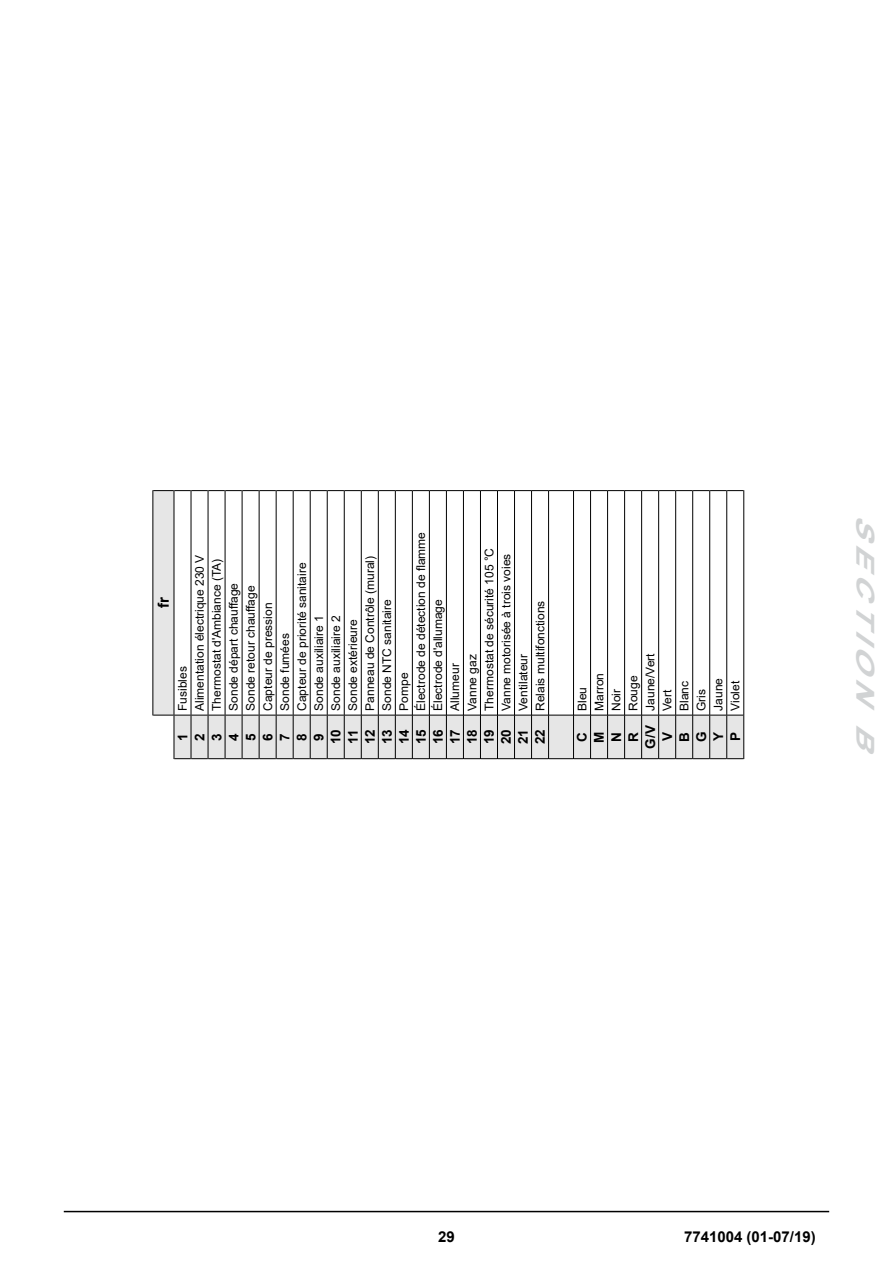
<style>
.page{position:relative;width:893px;height:1263px;background:#fff}
.page>*{position:absolute;margin:0;border:0;box-sizing:border-box;transform-origin:0 0}
.t1{font:italic 700 24.75px "Arial";color:#d1d3d4;scale:1.33 1}
.t2{font:700 15px "Arial";color:#000}
.t3{font:700 13.5px "Arial";color:#000}
.t4{font:12px/17.1px "Arial";color:#000}
.s1{font-weight:700;font-size:13.5px}
</style>
<div class="page">
<hr style="left:64px;top:1211px;width:765px;height:1px;background:#000">
<svg style="left:153px;top:491px;width:590px;height:268px"></svg>
<hr style="left:152px;top:490px;width:1px;height:225px;background:#000">
<hr style="left:174px;top:715px;width:1px;height:44px;background:#000">
<hr style="left:174px;top:490px;width:1px;height:225px;background:#000">
<hr style="left:191px;top:715px;width:1px;height:44px;background:#000">
<hr style="left:191px;top:490px;width:1px;height:225px;background:#000">
<hr style="left:208px;top:715px;width:1px;height:44px;background:#000">
<hr style="left:208px;top:490px;width:1px;height:225px;background:#000">
<hr style="left:225px;top:715px;width:1px;height:44px;background:#000">
<hr style="left:225px;top:490px;width:1px;height:225px;background:#000">
<hr style="left:242px;top:715px;width:1px;height:44px;background:#000">
<hr style="left:242px;top:490px;width:1px;height:225px;background:#000">
<hr style="left:259px;top:715px;width:1px;height:44px;background:#000">
<hr style="left:259px;top:490px;width:1px;height:225px;background:#000">
<hr style="left:276px;top:715px;width:1px;height:44px;background:#000">
<hr style="left:276px;top:490px;width:1px;height:225px;background:#000">
<hr style="left:293px;top:715px;width:1px;height:44px;background:#000">
<hr style="left:293px;top:490px;width:1px;height:225px;background:#000">
<hr style="left:310px;top:715px;width:1px;height:44px;background:#000">
<hr style="left:310px;top:490px;width:1px;height:225px;background:#000">
<hr style="left:327px;top:715px;width:1px;height:44px;background:#000">
<hr style="left:327px;top:490px;width:1px;height:225px;background:#000">
<hr style="left:344px;top:715px;width:1px;height:44px;background:#000">
<hr style="left:344px;top:490px;width:1px;height:225px;background:#000">
<hr style="left:361px;top:715px;width:1px;height:44px;background:#000">
<hr style="left:361px;top:490px;width:1px;height:225px;background:#000">
<hr style="left:378px;top:715px;width:1px;height:44px;background:#000">
<hr style="left:378px;top:490px;width:1px;height:225px;background:#000">
<hr style="left:395px;top:715px;width:1px;height:44px;background:#000">
<hr style="left:395px;top:490px;width:1px;height:225px;background:#000">
<hr style="left:412px;top:715px;width:1px;height:44px;background:#000">
<hr style="left:412px;top:490px;width:1px;height:225px;background:#000">
<hr style="left:429px;top:715px;width:1px;height:44px;background:#000">
<hr style="left:429px;top:490px;width:1px;height:225px;background:#000">
<hr style="left:446px;top:715px;width:1px;height:44px;background:#000">
<hr style="left:446px;top:490px;width:1px;height:225px;background:#000">
<hr style="left:463px;top:715px;width:1px;height:44px;background:#000">
<hr style="left:463px;top:490px;width:1px;height:225px;background:#000">
<hr style="left:480px;top:715px;width:1px;height:44px;background:#000">
<hr style="left:480px;top:490px;width:1px;height:225px;background:#000">
<hr style="left:497px;top:715px;width:1px;height:44px;background:#000">
<hr style="left:497px;top:490px;width:1px;height:225px;background:#000">
<hr style="left:514px;top:715px;width:1px;height:44px;background:#000">
<hr style="left:514px;top:490px;width:1px;height:225px;background:#000">
<hr style="left:531px;top:715px;width:1px;height:44px;background:#000">
<hr style="left:531px;top:490px;width:1px;height:225px;background:#000">
<hr style="left:548px;top:715px;width:1px;height:44px;background:#000">
<hr style="left:548px;top:490px;width:1px;height:225px;background:#000">
<hr style="left:573px;top:715px;width:1px;height:44px;background:#000">
<hr style="left:573px;top:490px;width:1px;height:225px;background:#000">
<hr style="left:590px;top:715px;width:1px;height:44px;background:#000">
<hr style="left:590px;top:490px;width:1px;height:225px;background:#000">
<hr style="left:607px;top:715px;width:1px;height:44px;background:#000">
<hr style="left:607px;top:490px;width:1px;height:225px;background:#000">
<hr style="left:624px;top:715px;width:1px;height:44px;background:#000">
<hr style="left:624px;top:490px;width:1px;height:225px;background:#000">
<hr style="left:641px;top:715px;width:1px;height:44px;background:#000">
<hr style="left:641px;top:490px;width:1px;height:225px;background:#000">
<hr style="left:658px;top:715px;width:1px;height:44px;background:#000">
<hr style="left:658px;top:490px;width:1px;height:225px;background:#000">
<hr style="left:675px;top:715px;width:1px;height:44px;background:#000">
<hr style="left:675px;top:490px;width:1px;height:225px;background:#000">
<hr style="left:692px;top:715px;width:1px;height:44px;background:#000">
<hr style="left:692px;top:490px;width:1px;height:225px;background:#000">
<hr style="left:709px;top:715px;width:1px;height:44px;background:#000">
<hr style="left:709px;top:490px;width:1px;height:225px;background:#000">
<hr style="left:726px;top:715px;width:1px;height:44px;background:#000">
<hr style="left:726px;top:490px;width:1px;height:225px;background:#000">
<hr style="left:743px;top:715px;width:1px;height:44px;background:#000">
<hr style="left:743px;top:490px;width:1px;height:225px;background:#000">
<svg style="left:174px;top:758px;width:569px;height:1px"></svg>
<svg style="left:153px;top:715px;width:590px;height:1px"></svg>
<svg style="left:153px;top:490px;width:590px;height:1px"></svg>
<p class="t2" style="left:153px;top:608px;width:13px;rotate:-90deg">fr</p>
<p class="t4" style="left:174px;top:711px;width:46px;rotate:-90deg">Fusibles</p>
<p class="t4" style="left:191px;top:711px;width:158px;rotate:-90deg">Alimentation électrique 230 V</p>
<p class="t4" style="left:208px;top:711px;width:154px;rotate:-90deg">Thermostat d'Ambiance (TA)</p>
<p class="t4" style="left:225px;top:711px;width:129px;rotate:-90deg">Sonde départ chauffage</p>
<p class="t4" style="left:242px;top:711px;width:127px;rotate:-90deg">Sonde retour chauffage</p>
<p class="t4" style="left:259px;top:711px;width:110px;rotate:-90deg">Capteur de pression</p>
<p class="t4" style="left:276px;top:711px;width:79px;rotate:-90deg">Sonde fumées</p>
<p class="t4" style="left:293px;top:711px;width:150px;rotate:-90deg">Capteur de priorité sanitaire</p>
<p class="t4" style="left:310px;top:711px;width:97px;rotate:-90deg">Sonde auxiliaire 1</p>
<p class="t4" style="left:327px;top:711px;width:97px;rotate:-90deg">Sonde auxiliaire 2</p>
<p class="t4" style="left:344px;top:711px;width:93px;rotate:-90deg">Sonde extérieure</p>
<p class="t4" style="left:361px;top:711px;width:156px;rotate:-90deg">Panneau de Contrôle (mural)</p>
<p class="t4" style="left:378px;top:711px;width:113px;rotate:-90deg">Sonde NTC sanitaire</p>
<p class="t4" style="left:412px;top:711px;width:180px;rotate:-90deg">Électrode de détection de flamme</p>
<p class="t4" style="left:429px;top:711px;width:113px;rotate:-90deg">Électrode d'allumage</p>
<p class="t4" style="left:446px;top:711px;width:49px;rotate:-90deg">Allumeur</p>
<p class="t4" style="left:395px;top:711px;width:40px;rotate:-90deg">Pompe</p>
<p class="t4" style="left:480px;top:711px;width:164px;rotate:-90deg">Thermostat de sécurité 105 °C</p>
<p class="t4" style="left:463px;top:711px;width:58px;rotate:-90deg">Vanne gaz</p>
<p class="t4" style="left:497px;top:711px;width:159px;rotate:-90deg">Vanne motorisée à trois voies</p>
<p class="t4" style="left:515px;top:711px;width:58px;rotate:-90deg">Ventilateur</p>
<p class="t4" style="left:532px;top:711px;width:112px;rotate:-90deg">Relais multifonctions</p>
<p class="t3" style="left:394px;top:744px;width:17px;rotate:-90deg">14</p>
<p class="t3" style="left:412px;top:744px;width:17px;rotate:-90deg">15</p>
<p class="t3" style="left:429px;top:744px;width:17px;rotate:-90deg">16</p>
<p class="t3" style="left:377px;top:744px;width:17px;rotate:-90deg">13</p>
<p class="t3" style="left:446px;top:744px;width:17px;rotate:-90deg">17</p>
<p class="t3" style="left:463px;top:744px;width:17px;rotate:-90deg">18</p>
<p class="t3" style="left:480px;top:744px;width:17px;rotate:-90deg">19</p>
<p class="t3" style="left:326px;top:744px;width:17px;rotate:-90deg">10</p>
<p class="t3" style="left:497px;top:744px;width:17px;rotate:-90deg">20</p>
<p class="t3" style="left:360px;top:744px;width:17px;rotate:-90deg">12</p>
<p class="t3" style="left:531px;top:744px;width:17px;rotate:-90deg">22</p>
<p class="t3" style="left:514px;top:744px;width:17px;rotate:-90deg">21</p>
<p class="t3" style="left:343px;top:744px;width:16px;rotate:-90deg">11</p>
<p class="t3" style="left:224px;top:741px;width:9px;rotate:-90deg">4</p>
<p class="t3" style="left:241px;top:741px;width:9px;rotate:-90deg">5</p>
<p class="t3" style="left:258px;top:741px;width:9px;rotate:-90deg">6</p>
<p class="t3" style="left:207px;top:741px;width:9px;rotate:-90deg">3</p>
<p class="t3" style="left:275px;top:741px;width:9px;rotate:-90deg">7</p>
<p class="t3" style="left:292px;top:741px;width:9px;rotate:-90deg">8</p>
<p class="t3" style="left:309px;top:741px;width:9px;rotate:-90deg">9</p>
<p class="t3" style="left:190px;top:741px;width:9px;rotate:-90deg">2</p>
<p class="t3" style="left:173px;top:741px;width:9px;rotate:-90deg">1</p>
<p class="t4" style="left:625px;top:748px;width:97px;text-indent:38px;rotate:-90deg">Rouge<br><span class="s1">G/V</span> Jaune/Vert</p>
<p class="t4" style="left:591px;top:711px;width:40px;rotate:-90deg">Marron</p>
<p class="t4" style="left:710px;top:711px;width:34px;rotate:-90deg">Jaune</p>
<p class="t4" style="left:676px;top:711px;width:32px;rotate:-90deg">Blanc</p>
<p class="t4" style="left:727px;top:711px;width:31px;rotate:-90deg">Violet</p>
<p class="t4" style="left:574px;top:711px;width:26px;rotate:-90deg">Bleu</p>
<p class="t4" style="left:608px;top:711px;width:24px;rotate:-90deg">Noir</p>
<p class="t4" style="left:693px;top:711px;width:23px;rotate:-90deg">Gris</p>
<p class="t4" style="left:659px;top:711px;width:23px;rotate:-90deg">Vert</p>
<p class="t3" style="left:624px;top:742px;width:11px;rotate:-90deg">R</p>
<p class="t3" style="left:590px;top:742px;width:13px;rotate:-90deg">M</p>
<p class="t3" style="left:709px;top:741px;width:11px;rotate:-90deg">Y</p>
<p class="t3" style="left:658px;top:741px;width:11px;rotate:-90deg">V</p>
<p class="t3" style="left:692px;top:742px;width:12px;rotate:-90deg">G</p>
<p class="t3" style="left:675px;top:742px;width:11px;rotate:-90deg">B</p>
<p class="t3" style="left:573px;top:742px;width:11px;rotate:-90deg">C</p>
<p class="t3" style="left:726px;top:741px;width:11px;rotate:-90deg">P</p>
<p class="t3" style="left:607px;top:742px;width:11px;rotate:-90deg">N</p>
<h1 class="t1" style="left:882px;top:514px;width:195px;rotate:90deg">SECTIONB</h1>
<p class="t2" style="left:438px;top:1226px;width:18px">29</p>
<p class="t2" style="left:684px;top:1226px;width:133px">7741004 (01-07/19)</p>
</div>
